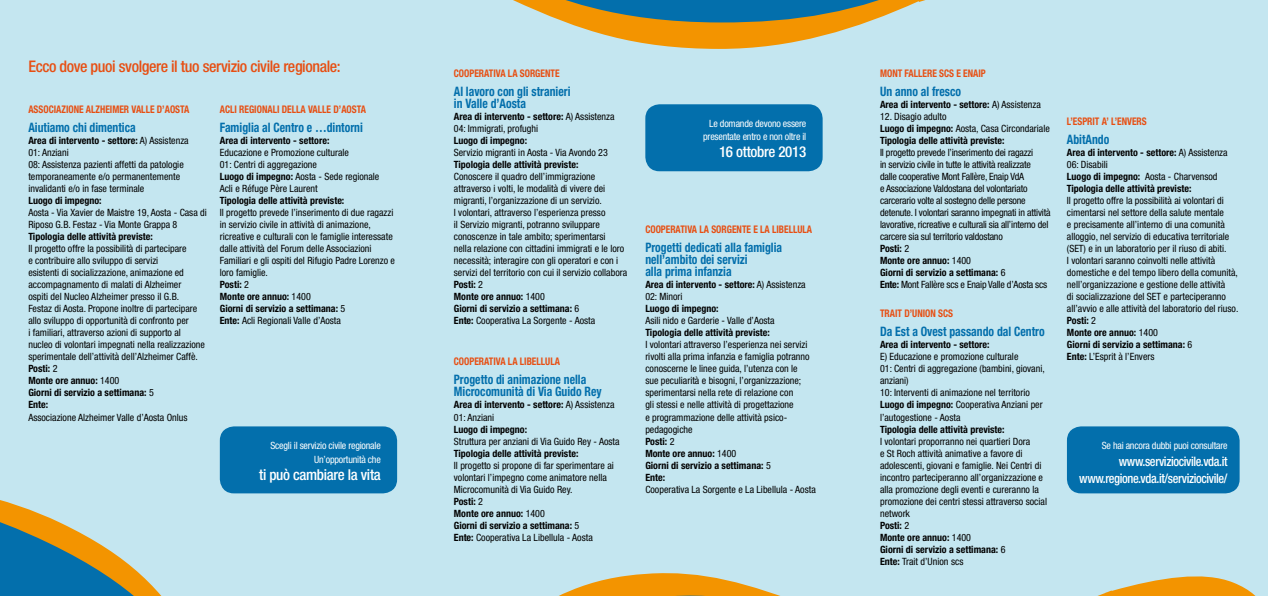
<style>
.page{position:relative;width:1268px;height:596px;background:#fff}
.page>*{position:absolute;margin:0;border:0;box-sizing:border-box;transform-origin:0 0}
.t1{font:500 condensed 16px "Helvetica Neue";letter-spacing:-.025em;color:#e74f13}
.t2{font:500 condensed 15px "Helvetica Neue";letter-spacing:-.02em;color:#fff}
.t3{font:700 condensed 13px/12px "Helvetica Neue";color:#036fac;scale:.9 1}
.t4{font:500 condensed 13px/17px "Helvetica Neue";letter-spacing:-.03em;color:#fff;text-align:right;scale:.95 1}
.t5{font:700 condensed 10.5px "Helvetica Neue";color:#e74f13;scale:.9 1}
.t6{font:condensed 10px/12px "Helvetica Neue";color:#000}
.t7{font:700 condensed 10px/12px "Helvetica Neue";color:#000}
.t8{font:condensed 10px/12px "Helvetica Neue";letter-spacing:-.02em;color:#000}
.t9{font:condensed 10px/13px "Helvetica Neue";letter-spacing:-.02em;color:#fff;text-align:right}
.s1{font-weight:700}
.s2{font-weight:400}
</style>
<div class="page">
<div style="left:0;top:0;width:1267px;height:595px;background:#c4e6f0"></div>
<div style="left:220px;top:426px;width:177px;height:67px;background:#036fac;border-radius:14px"></div>
<div style="left:645px;top:104px;width:177px;height:67px;background:#036fac;border-radius:14px"></div>
<div style="left:1066px;top:426px;width:173px;height:67px;background:#036fac;border-radius:14px"></div>
<h1 class="t1" style="left:28px;top:57px;width:314px">Ecco dove puoi svolgere il tuo servizio civile regionale:</h1>
<p class="t5" style="left:220px;top:103px;width:164px">ACLI REGIONALI DELLA VALLE D’AOSTA</p>
<h3 class="t3" style="left:220px;top:121px;width:160px">Famiglia al Centro e …dintorni</h3>
<p class="t7" style="left:220px;top:134px;width:111px">Area di intervento - settore:</p>
<p class="t6" style="left:220px;top:146px;width:161px">Educazione e Promozione culturale<br>01: Centri di aggregazione<br><span class="s1">Luogo di impegno:</span> Aosta - Sede regionale<br>Acli e Réfuge Père Laurent</p>
<p class="t7" style="left:220px;top:194px;width:126px">Tipologia delle attività previste:</p>
<p class="t6" style="left:220px;top:206px;width:177px">Il progetto prevede l’inserimento di due ragazzi in servizio civile in attività di animazione, ricreative e culturali con le famiglie interessate dalle attività del Forum delle Associazioni Familiari e gli ospiti del Rifugio Padre Lorenzo e loro famiglie.<br><span class="s1">Posti:</span> 2<br><span class="s1">Monte ore annuo:</span> 1400<br><span class="s1">Giorni di servizio a settimana:</span> 5<br><span class="s1">Ente:</span> Acli Regionali Valle d’Aosta</p>
<p class="t5" style="left:28px;top:103px;width:180px">ASSOCIAZIONE ALZHEIMER VALLE D’AOSTA</p>
<h3 class="t3" style="left:28px;top:121px;width:121px">Aiutiamo chi dimentica</h3>
<p class="t6" style="left:28px;top:134px;width:162px"><span class="s1">Area di intervento - settore:</span> A) Assistenza 01: Anziani<br>08: Assistenza pazienti affetti da patologie temporaneamente e/o permanentemente invalidanti e/o in fase terminale</p>
<p class="t7" style="left:28px;top:194px;width:75px">Luogo di impegno:</p>
<p class="t6" style="left:28px;top:206px;width:180px">Aosta - Via Xavier de Maistre 19, Aosta - Casa di<br>Riposo G.B. Festaz - Via Monte Grappa 8</p>
<p class="t7" style="left:28px;top:230px;width:126px">Tipologia delle attività previste:</p>
<p class="t6" style="left:28px;top:242px;width:178px">Il progetto offre la possibilità di partecipare<br>e contribuire allo sviluppo di servizi<br>esistenti di socializzazione, animazione ed accompagnamento di malati di Alzheimer<br>ospiti del Nucleo Alzheimer presso il G.B.<br>Festaz di Aosta. Propone inoltre di partecipare allo sviluppo di opportunità di confronto per<br>i familiari, attraverso azioni di supporto al nucleo di volontari impegnati nella realizzazione sperimentale dell’attività dell’Alzheimer Caffè.<br><span class="s1">Posti:</span> 2<br><span class="s1">Monte ore annuo:</span> 1400<br><span class="s1">Giorni di servizio a settimana:</span> 5<br><span class="s1">Ente:</span></p>
<p class="t6" style="left:28px;top:410px;width:161px">Associazione Alzheimer Valle d’Aosta Onlus</p>
<p class="t9" style="left:270px;top:439px;width:112px">Scegli il servizio civile regionale<br>Un’opportunità che</p>
<h2 class="t2" style="left:259px;top:465px;width:123px">ti può cambiare la vita</h2>
<p class="t5" style="left:454px;top:67px;width:119px">COOPERATIVA LA SORGENTE</p>
<h3 class="t3" style="left:454px;top:85px;width:131px">Al lavoro con gli stranieri in Valle d’Aosta</h3>
<p class="t6" style="left:454px;top:110px;width:162px"><span class="s1">Area di intervento - settore:</span> A) Assistenza<br>04: Immigrati, profughi</p>
<p class="t7" style="left:454px;top:134px;width:75px">Luogo di impegno:</p>
<p class="t6" style="left:454px;top:146px;width:155px">Servizio migranti in Aosta - Via Avondo 23</p>
<p class="t7" style="left:454px;top:158px;width:126px">Tipologia delle attività previste:</p>
<p class="t6" style="left:454px;top:170px;width:175px">Conoscere il quadro dell’immigrazione attraverso i volti, le modalità di vivere dei migranti, l’organizzazione di un servizio.<br>I volontari, attraverso l’esperienza presso<br>il Servizio migranti, potranno sviluppare conoscenze in tale ambito; sperimentarsi<br>nella relazione con cittadini immigrati e le loro necessità; interagire con gli operatori e con i servizi del territorio con cui il servizio collabora <span class="s1">Posti:</span> 2<br><span class="s1">Monte ore annuo:</span> 1400<br><span class="s1">Giorni di servizio a settimana:</span> 6<br><span class="s1">Ente:</span> Cooperativa La Sorgente - Aosta</p>
<p class="t5" style="left:454px;top:355px;width:119px">COOPERATIVA LA LIBELLULA</p>
<h3 class="t3" style="left:454px;top:373px;width:166px">Progetto di animazione nella<br>Microcomunità di Via Guido Rey</h3>
<p class="t7" style="left:454px;top:398px;width:162px">Area di intervento - settore: <span class="s2">A) Assistenza<br>01: Anziani</span></p>
<p class="t7" style="left:454px;top:422px;width:75px">Luogo di impegno:</p>
<p class="t6" style="left:454px;top:434px;width:167px">Struttura per anziani di Via Guido Rey - Aosta</p>
<p class="t7" style="left:454px;top:446px;width:126px">Tipologia delle attività previste:</p>
<p class="t6" style="left:454px;top:458px;width:161px">Il progetto si propone di far sperimentare ai volontari l’impegno come animatore nella<br>Microcomunità di Via Guido Rey.<br><span class="s1">Posti:</span> 2<br><span class="s1">Monte ore annuo:</span> 1400<br><span class="s1">Giorni di servizio a settimana:</span> 5<br><span class="s1">Ente:</span> Cooperativa La Libellula - Aosta</p>
<p class="t9" style="left:703px;top:117px;width:105px">Le domande devono essere presentate entro e non oltre il</p>
<h2 class="t2" style="left:719px;top:143px;width:89px">16 ottobre 2013</h2>
<p class="t5" style="left:645px;top:223px;width:187px">COOPERATIVA LA SORGENTE e LA LIBELLULA</p>
<h3 class="t3" style="left:645px;top:241px;width:153px">Progetti dedicati alla famiglia nell’ambito dei servizi<br>alla prima infanzia</h3>
<p class="t7" style="left:645px;top:278px;width:162px">Area di intervento - settore: <span class="s2">A) Assistenza<br>02: Minori</span></p>
<p class="t7" style="left:645px;top:302px;width:75px">Luogo di impegno:</p>
<p class="t6" style="left:645px;top:314px;width:131px">Asili nido e Garderie - Valle d’Aosta</p>
<p class="t7" style="left:645px;top:326px;width:126px">Tipologia delle attività previste:</p>
<p class="t6" style="left:645px;top:338px;width:166px">I volontari attraverso l’esperienza nei servizi rivolti alla prima infanzia e famiglia potranno conoscerne le linee guida, l’utenza con le sue peculiarità e bisogni, l’organizzazione; sperimentarsi nella rete di relazione con<br>gli stessi e nelle attività di progettazione<br>e programmazione delle attività psico&shy;pedagogiche<br><span class="s1">Posti:</span> 2<br><span class="s1">Monte ore annuo:</span> 1400<br><span class="s1">Giorni di servizio a settimana:</span> 5<br><span class="s1">Ente:</span></p>
<p class="t6" style="left:645px;top:482px;width:172px">Cooperativa La Sorgente e La Libellula - Aosta</p>
<p class="t5" style="left:879px;top:67px;width:119px">MONT FALLERE scs e ENAIP</p>
<h3 class="t3" style="left:879px;top:85px;width:91px">Un anno al fresco</h3>
<p class="t7" style="left:879px;top:98px;width:162px">Area di intervento - settore: <span class="s2">A) Assistenza</span></p>
<p class="t7" style="left:879px;top:110px;width:171px"><span class="s2">12. Disagio adulto<br></span>Luogo di impegno: <span class="s2">Aosta, Casa Circondariale<br></span>Tipologia delle attività previste:</p>
<p class="t8" style="left:879px;top:146px;width:172px">Il progetto prevede l’inserimento dei ragazzi<br>in servizio civile in tutte le attività realizzate<br>dalle cooperative Mont Fallère, Enaip VdA<br>e Associazione Valdostana del volontariato carcerario volte al sostegno delle persone detenute. I volontari saranno impegnati in attività lavorative, ricreative e culturali sia all’interno del carcere sia sul territorio valdostano<br><span class="s1">Posti:</span> 2<br><span class="s1">Monte ore annuo:</span> 1400<br><span class="s1">Giorni di servizio a settimana:</span> 6<br><span class="s1">Ente:</span> Mont Fallère scs e Enaip Valle d’Aosta scs</p>
<p class="t5" style="left:879px;top:307px;width:71px">TRAIT D’UNION scs</p>
<h3 class="t3" style="left:879px;top:325px;width:184px">Da Est a Ovest passando dal Centro</h3>
<p class="t7" style="left:879px;top:338px;width:111px">Area di intervento - settore:</p>
<p class="t6" style="left:879px;top:350px;width:166px">E) Educazione e promozione culturale<br>01: Centri di aggregazione (bambini, giovani, anziani)<br>10: Interventi di animazione nel territorio <span class="s1">Luogo di impegno:</span> Cooperativa Anziani per l’autogestione - Aosta</p>
<p class="t7" style="left:879px;top:422px;width:126px">Tipologia delle attività previste:</p>
<p class="t6" style="left:879px;top:434px;width:168px">I volontari proporranno nei quartieri Dora<br>e St Roch attività animative a favore di adolescenti, giovani e famiglie. Nei Centri di incontro parteciperanno all’organizzazione e alla promozione degli eventi e cureranno la promozione dei centri stessi attraverso social network<br><span class="s1">Posti:</span> 2<br><span class="s1">Monte ore annuo:</span> 1400<br><span class="s1">Giorni di servizio a settimana:</span> 6<br><span class="s1">Ente:</span> Trait d’Union scs</p>
<p class="t5" style="left:1066px;top:115px;width:90px">L’ESPRIT A’ L’ENVERS</p>
<h3 class="t3" style="left:1066px;top:133px;width:49px">AbitAndo</h3>
<p class="t7" style="left:1066px;top:146px;width:162px">Area di intervento - settore: <span class="s2">A) Assistenza<br>06: Disabili<br></span>Luogo di impegno: <span class="s2">Aosta - Charvensod<br></span>Tipologia delle attività previste:</p>
<p class="t6" style="left:1066px;top:194px;width:173px">Il progetto offre la possibilità ai volontari di cimentarsi nel settore della salute mentale<br>e precisamente all’interno di una comunità alloggio, nel servizio di educativa territoriale (SET) e in un laboratorio per il riuso di abiti.<br>I volontari saranno coinvolti nelle attività domestiche e del tempo libero della comunità, nell’organizzazione e gestione delle attività<br>di socializzazione del SET e parteciperanno all’avvio e alle attività del laboratorio del riuso.<br><span class="s1">Posti:</span> 2<br><span class="s1">Monte ore annuo:</span> 1400<br><span class="s1">Giorni di servizio a settimana:</span> 6<br><span class="s1">Ente:</span> L’Esprit à l’Envers</p>
<p class="t9" style="left:1101px;top:438px;width:127px">Se hai ancora dubbi puoi consultare</p>
<h3 class="t4" style="left:1079px;top:452px;width:157px">www.serviziocivile.vda.it www.regione.vda.it/serviziocivile/</h3>
</div>
